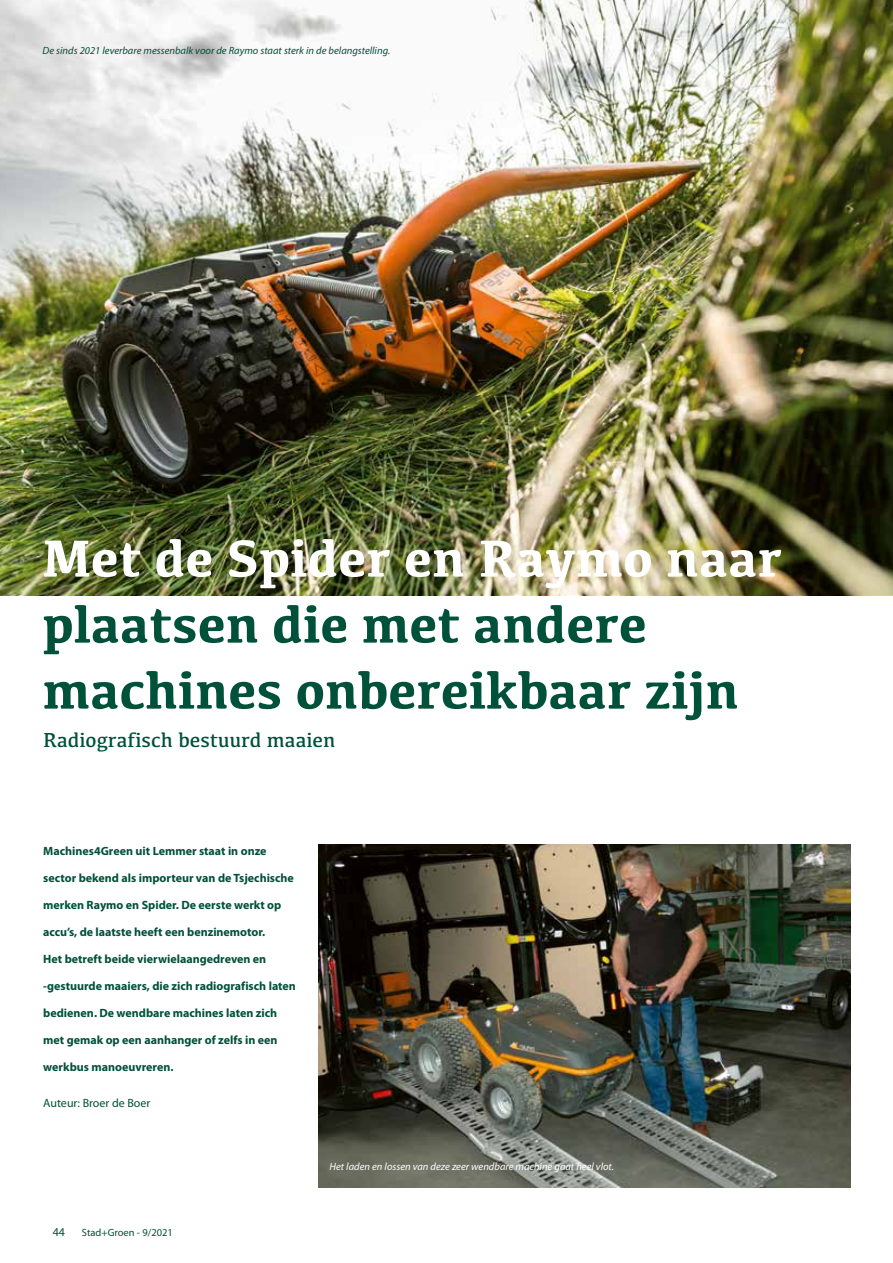
<style>
.page{position:relative;width:893px;height:1263px;background:#fff}
.page>*{position:absolute;margin:0;border:0;box-sizing:border-box;transform-origin:0 0}
.t1{font:700 54px/66px "Kefa";color:#005139}
.t2{font:700 54px "Kefa";color:#fff}
.t3{font:21px "Kefa";color:#005139}
.t4{font:700 12px "Myriad Pro";color:#005139}
.t5{font:12px "Myriad Pro";color:#005139}
.t6{font:italic 10.5px "Myriad Pro";color:#005139}
.t7{font:italic 10.5px "Myriad Pro";color:#fff}
.t8{font:10.5px "Myriad Pro";color:#005139}
</style>
<div class="page">
<img style="left:0;top:0;width:893px;height:595px">
<img style="left:319px;top:844px;width:531px;height:343px">
<p class="t6" style="left:43px;top:44px;width:349px">De sinds 2021 leverbare messenbalk voor de Raymo staat sterk in de belangstelling.</p>
<h1 class="t2" style="left:43px;top:522px;width:741px">Met de Spider en Raymo naar</h1>
<h1 class="t1" style="left:43px;top:588px;width:698px">plaatsen die met andere machines onbereikbaar zijn</h1>
<h2 class="t3" style="left:43px;top:727px;width:294px">Radiografisch bestuurd maaien</h2>
<p class="t4" style="left:43px;top:843px;width:225px">Machines4Green uit Lemmer staat in onze</p>
<p class="t4" style="left:43px;top:870px;width:252px">sector bekend als importeur van de Tsjechische</p>
<p class="t4" style="left:43px;top:897px;width:240px">merken Raymo en Spider. De eerste werkt op</p>
<p class="t4" style="left:43px;top:924px;width:224px">accu’s, de laatste heeft een benzinemotor.</p>
<p class="t4" style="left:43px;top:951px;width:225px">Het betreft beide vierwielaangedreven en</p>
<p class="t4" style="left:43px;top:978px;width:254px">-gestuurde maaiers, die zich radiografisch laten</p>
<p class="t4" style="left:43px;top:1005px;width:235px">bedienen. De wendbare machines laten zich</p>
<p class="t4" style="left:43px;top:1032px;width:236px">met gemak op een aanhanger of zelfs in een</p>
<p class="t4" style="left:43px;top:1059px;width:132px">werkbus manoeuvreren.</p>
<p class="t5" style="left:43px;top:1096px;width:109px">Auteur: Broer de Boer</p>
<p class="t5" style="left:53px;top:1224px;width:14px">44</p>
<p class="t8" style="left:82px;top:1226px;width:93px">Stad+Groen - 9/2021</p>
<p class="t7" style="left:330px;top:1160px;width:286px">Het laden en lossen van deze zeer wendbare machine gaat heel vlot.</p>
</div>
